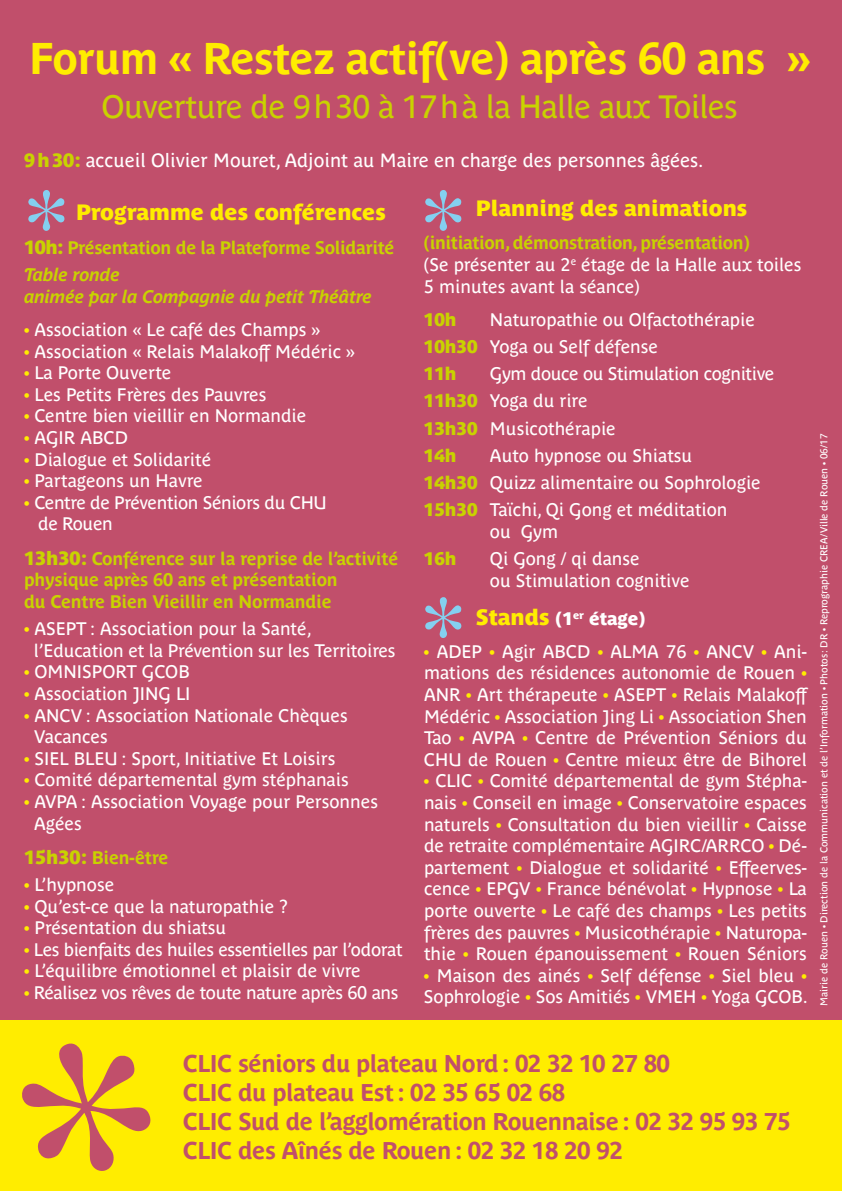
<style>
.page{position:relative;width:842px;height:1191px;background:#fff}
.page>*{position:absolute;margin:0;border:0;box-sizing:border-box;transform-origin:0 0}
.t1{font:700 44px "Parisine Plus Ptf";letter-spacing:-.02em;color:#ffed00}
.t2{font:32px "Parisine Plus Ptf";letter-spacing:-.02em;color:#c9d200}
.t3{font:700 24px/28.8px "Parisine Plus Ptf";letter-spacing:-.02em;color:#c14f6b}
.t4{font:22px "Parisine Plus Ptf So";color:#ffed00}
.t5{font:19px "Parisine Plus Ptf";color:#fff}
.t6{font:18px/21.6px "Parisine Plus Ptf";color:#fff}
.t7{font:18px/27.2px "Parisine Plus Ptf";letter-spacing:-.02em;color:#fff}
.t8{font:700 18px/21.6px "Parisine Plus Ptf";letter-spacing:-.01em;color:#c9d200}
.t9{font:italic 700 18px "Parisine Plus Ptf";letter-spacing:-.01em;color:#c9d200}
.t10{font:18px "Parisine Plus Ptf So";color:#fff}
.t11{font:18px "Parisine Plus Ptf So";color:#c9d200}
.t12{font:10px "Parisine Plus Ptf";color:#fff}
.s1{font-family:"Parisine Plus Ptf So";color:#c9d200}
.s2{font-family:"Parisine Plus Ptf So";font-weight:400;font-size:19px}
.s3{font-style:italic}
.s4{color:#ffed00}
.s5{font-weight:700;color:#c9d200}
.s6{font-size:22px;color:#ffed00}
</style>
<div class="page">
<div style="left:0;top:0;width:842px;height:1020px;background:#c14f6b"></div>
<svg style="left:28px;top:190px;width:36px;height:41px"></svg>
<svg style="left:425px;top:190px;width:36px;height:41px"></svg>
<svg style="left:425px;top:597px;width:36px;height:41px"></svg>
<div style="left:0;top:1020px;width:842px;height:171px;background:#ffed00"></div>
<svg style="left:22px;top:1043px;width:129px;height:128px"></svg>
<h1 class="t1" style="left:29px;top:25px;width:783px">Forum « Restez actif(ve) après 60 ans »</h1>
<h2 class="t2" style="left:102px;top:82px;width:638px">Ouverture de 9h30 à 17hà la Halle aux Toiles</h2>
<p class="t5" style="left:24px;top:146px;width:681px"><span class="s1">9h30:</span> accueil Olivier Mouret, Adjoint au Maire en charge des personnes âgées.</p>
<p class="t4" style="left:76px;top:195px;width:311px">Programme des conférences</p>
<p class="t8" style="left:24px;top:232px;width:372px;line-height:27.2px"><span class="s2">10h:</span> Présentation de la Plateforme Solidarité<br><span class="s3">Table ronde</span></p>
<p class="t9" style="left:24px;top:283px;width:349px">animée par la Compagnie du petit Théâtre</p>
<p class="t6" style="left:24px;top:317px;width:298px"><span class="s4">•</span> Association « Le café des Champs »</p>
<p class="t6" style="left:24px;top:339px;width:332px"><span class="s4">•</span> Association « Relais Malakoff Médéric »</p>
<p class="t6" style="left:24px;top:360px;width:149px"><span class="s4">•</span> La Porte Ouverte</p>
<p class="t6" style="left:24px;top:382px;width:244px"><span class="s4">•</span> Les Petits Frères des Pauvres</p>
<p class="t6" style="left:24px;top:404px;width:284px"><span class="s4">•</span> Centre bien vieillir en Normandie</p>
<p class="t6" style="left:24px;top:425px;width:105px"><span class="s4">•</span> AGIR ABCD</p>
<p class="t6" style="left:24px;top:447px;width:189px"><span class="s4">•</span> Dialogue et Solidarité</p>
<p class="t6" style="left:24px;top:468px;width:180px"><span class="s4">•</span> Partageons un Havre</p>
<p class="t7" style="left:38px;top:490px;width:290px;line-height:21.6px;text-indent:-14px"><span class="s4">•</span> Centre de Prévention Séniors du CHU de Rouen</p>
<p class="t8" style="left:24px;top:546px;width:376px"><span class="s2">13h30:</span> Conférence sur la reprise de l’activité physique après 60 ans et présentation<br>du Centre Bien Vieillir en Normandie</p>
<p class="t6" style="left:34px;top:616px;width:363px;text-indent:-10px"><span class="s4">•</span> ASEPT : Association pour la Santé, l’Education et la Prévention sur les Territoires</p>
<p class="t6" style="left:24px;top:659px;width:167px"><span class="s4">•</span> OMNISPORT GCOB</p>
<p class="t6" style="left:24px;top:681px;width:168px"><span class="s4">•</span> Association JING LI</p>
<p class="t6" style="left:34px;top:703px;width:315px;text-indent:-10px"><span class="s4">•</span> ANCV : Association Nationale Chèques<br>Vacances</p>
<p class="t6" style="left:24px;top:746px;width:313px"><span class="s4">•</span> SIEL BLEU : Sport, Initiative Et Loisirs</p>
<p class="t6" style="left:24px;top:767px;width:326px"><span class="s4">•</span> Comité départemental gym stéphanais</p>
<p class="t6" style="left:34px;top:789px;width:345px;text-indent:-10px"><span class="s4">•</span> AVPA : Association Voyage pour Personnes<br>Agées</p>
<p class="t8" style="left:24px;top:845px;width:146px"><span class="s2">15h30:</span> Bien-être</p>
<p class="t6" style="left:24px;top:872px;width:92px"><span class="s4">•</span> L’hypnose</p>
<p class="t6" style="left:24px;top:894px;width:266px"><span class="s4">•</span> Qu’est-ce que la naturopathie ?</p>
<p class="t6" style="left:24px;top:915px;width:204px"><span class="s4">•</span> Présentation du shiatsu</p>
<p class="t7" style="left:24px;top:934px;width:380px"><span class="s4">•</span> Les bienfaits des huiles essentielles par l’odorat</p>
<p class="t6" style="left:24px;top:958px;width:338px"><span class="s4">•</span> L’équilibre émotionnel et plaisir de vivre</p>
<p class="t7" style="left:24px;top:977px;width:376px"><span class="s4">•</span> Réalisez vos rêves de toute nature après 60 ans</p>
<p class="t4" style="left:476px;top:192px;width:273px">Planning des animations</p>
<p class="t6" style="left:424px;top:230px;width:379px"><span class="s5">(initiation, démonstration, présentation)<br></span>(Se présenter au 2<sup>e</sup> étage de la Halle aux toiles<br>5 minutes avant la séance)</p>
<p class="t11" style="left:424px;top:305px;width:34px">10h</p>
<p class="t6" style="left:424px;top:304px;width:332px;line-height:27.2px;text-indent:66px">Naturopathie ou Olfactothérapie<br><span class="s1">10h30</span> Yoga ou Self défense</p>
<p class="t11" style="left:424px;top:360px;width:34px">11h</p>
<p class="t7" style="left:424px;top:358px;width:352px;text-indent:66px">Gym douce ou Stimulation cognitive<br><span class="s1">11h30</span> Yoga du rire<br><span class="s1">13h30</span> Musicothérapie</p>
<p class="t11" style="left:424px;top:442px;width:34px">14h</p>
<p class="t6" style="left:424px;top:440px;width:338px;line-height:27.2px;text-indent:66px">Auto hypnose ou Shiatsu<br><span class="s1">14h30</span> Quizz alimentaire ou Sophrologie<br><span class="s1">15h30</span> Taïchi, Qi Gong et méditation</p>
<p class="t6" style="left:490px;top:519px;width:70px">ou Gym</p>
<p class="t11" style="left:424px;top:545px;width:34px">16h</p>
<p class="t6" style="left:490px;top:546px;width:201px">Qi Gong / qi danse<br>ou Stimulation cognitive</p>
<p class="t10" style="left:476px;top:604px;width:171px"><span class="s6">Stands</span> (1<sup>er</sup> étage)</p>
<p class="t6" style="left:424px;top:639px;width:386px;text-align:justify"><span class="s4">•</span> ADEP <span class="s4">•</span> Agir ABCD <span class="s4">•</span> ALMA 76 <span class="s4">•</span> ANCV <span class="s4">•</span> Ani&shy;mations des résidences autonomie de Rouen <span class="s4">• </span>ANR <span class="s4">•</span> Art thérapeute <span class="s4">•</span> ASEPT <span class="s4">•</span> Relais Malakoff Médéric <span class="s4">•</span> Association Jing Li <span class="s4">•</span> Association Shen Tao <span class="s4">•</span> AVPA <span class="s4">•</span> Centre de Prévention Séniors du CHU de Rouen <span class="s4">•</span> Centre mieux être de Bihorel</p>
<p class="t6" style="left:424px;top:768px;width:384px;text-align:justify"><span class="s4">•</span> CLIC <span class="s4">•</span> Comité départemental de gym Stépha&shy;nais <span class="s4">•</span> Conseil en image <span class="s4">•</span> Conservatoire espaces naturels <span class="s4">•</span> Consultation du bien vieillir <span class="s4">•</span> Caisse de retraite complémentaire AGIRC/ARRCO <span class="s4">•</span> Dé&shy;partement <span class="s4">•</span> Dialogue et solidarité <span class="s4">•</span> Effeerves&shy;cence <span class="s4">•</span> EPGV <span class="s4">•</span> France bénévolat <span class="s4">•</span> Hypnose <span class="s4">•</span> La porte ouverte <span class="s4">•</span> Le café des champs <span class="s4">•</span> Les petits frères des pauvres <span class="s4">•</span> Musicothérapie <span class="s4">•</span> Naturopa&shy;thie <span class="s4">•</span> Rouen épanouissement <span class="s4">•</span> Rouen Séniors</p>
<p class="t6" style="left:424px;top:963px;width:385px"><span class="s4">•</span> Maison des ainés <span class="s4">•</span> Self défense <span class="s4">•</span> Siel bleu <span class="s4">•<br></span>Sophrologie <span class="s4">•</span> Sos Amitiés <span class="s4">•</span> VMEH <span class="s4">•</span> Yoga GCOB.</p>
<p class="t12" style="left:817px;top:1005px;width:574px;rotate:-90deg">Mairie de Rouen • Direction de la Communication et de l’Information • Photos: DR • Reprographie CREA/Ville de Rouen • 06/17</p>
<h3 class="t3" style="left:183px;top:1047px;width:609px">CLIC séniors du plateau Nord : 02 32 10 27 80<br>CLIC du plateau Est : 02 35 65 02 68<br>CLIC Sud de l’agglomération Rouennaise : 02 32 95 93 75<br>CLIC des Aînés de Rouen : 02 32 18 20 92</h3>
</div>
